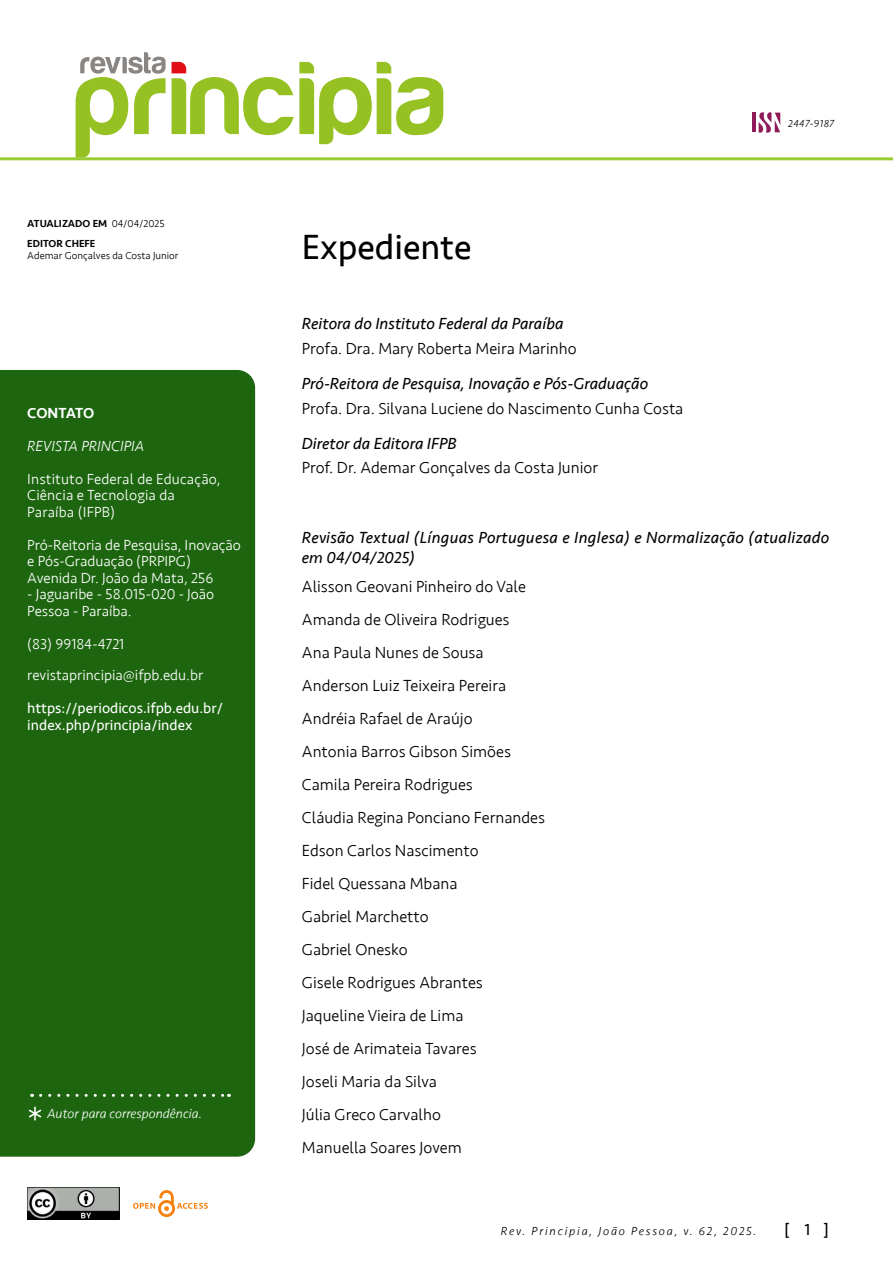
<style>
.page{position:relative;width:893px;height:1263px;background:#fff}
.page>*{position:absolute;margin:0;border:0;box-sizing:border-box;transform-origin:0 0}
.t1{font:36px "Seravek";color:#000}
.t2{font:300 16.5px/33px "Seravek";color:#000}
.t3{font:italic 16.5px/20.2px "Seravek";color:#000}
.t4{font:16.5px "Seravek";color:#000}
.t5{font:300 15px/16.5px "Seravek";color:#fff}
.t6{font:15px/16.5px "Seravek";color:#fff}
.t7{font:italic 300 15px "Seravek";color:#fff}
.t8{font:500 15px "Seravek";letter-spacing:-.015em;color:#fff}
.t9{font:italic 300 13.5px "Seravek";color:#fff}
.t10{font:italic 300 12px "Seravek";letter-spacing:.15em;color:#000}
.t11{font:500 10.5px/20.2px "Seravek";color:#000}
.t12{font:300 10.5px "Seravek";color:#000}
.t13{font:italic 300 10.5px "Seravek";letter-spacing:.05em;color:#000}
.s1{font-weight:300}
</style>
<div class="page">
<div style="left:0;top:370px;width:255px;height:787px;background:#1d660f"></div>
<svg style="left:172px;top:62px;width:271px;height:82px"></svg>
<svg style="left:76px;top:52px;width:90px;height:105px"></svg>
<svg style="left:41px;top:1094px;width:188px;height:3px"></svg>
<svg style="left:29px;top:1107px;width:12px;height:13px"></svg>
<hr style="left:752px;top:113px;width:3px;height:19px;background:#8f1b59">
<svg style="left:759px;top:112px;width:21px;height:21px"></svg>
<img style="left:28px;top:1187px;width:91px;height:32px">
<svg style="left:133px;top:1190px;width:75px;height:27px"></svg>
<hr style="left:0;top:157px;width:893px;height:3px;background:#9c3">
<p class="t11" style="left:27px;top:213px;width:139px">ATUALIZADO EM <span class="s1">04/04/2025<br></span>EDITOR CHEFE</p>
<p class="t12" style="left:27px;top:250px;width:153px">Ademar Gonçalves da Costa Junior</p>
<p class="t8" style="left:27px;top:404px;width:69px">CONTATO</p>
<p class="t7" style="left:27px;top:437px;width:119px">REVISTA PRINCIPIA</p>
<p class="t5" style="left:27px;top:471px;width:195px">Instituto Federal de Educação,<br>Ciência e Tecnologia da<br>Paraíba (IFPB)</p>
<p class="t5" style="left:27px;top:537px;width:215px">Pró-Reitoria de Pesquisa, Inovação e Pós-Graduação (PRPIPG)<br>Avenida Dr. João da Mata, 256</p>
<p class="t5" style="left:27px;top:586px;width:189px">- Jaguaribe - 58.015-020 - João<br>Pessoa - Paraíba.</p>
<p class="t5" style="left:27px;top:628px;width:177px;line-height:31.5px">(83) 99184-4721 revistaprincipia@ifpb.edu.br</p>
<p class="t6" style="left:27px;top:700px;width:197px">https://periodicos.ifpb.edu.br/ index.php/principia/index</p>
<p class="t9" style="left:47px;top:1106px;width:156px">Autor para correspondência.</p>
<h1 class="t1" style="left:302px;top:219px;width:171px">Expediente</h1>
<p class="t3" style="left:302px;top:313px;width:263px">Reitora do Instituto Federal da Paraíba</p>
<p class="t2" style="left:302px;top:332px;width:276px">Profa. Dra. Mary Roberta Meira Marinho</p>
<p class="t3" style="left:302px;top:373px;width:348px">Pró-Reitora de Pesquisa, Inovação e Pós-Graduação</p>
<p class="t2" style="left:302px;top:392px;width:383px">Profa. Dra. Silvana Luciene do Nascimento Cunha Costa</p>
<p class="t3" style="left:302px;top:433px;width:156px">Diretor da Editora IFPB</p>
<p class="t2" style="left:302px;top:452px;width:298px">Prof. Dr. Ademar Gonçalves da Costa Junior</p>
<p class="t13" style="left:788px;top:118px;width:48px">2447-9187</p>
<p class="t3" style="left:302px;top:527px;width:529px">Revisão Textual (Línguas Portuguesa e Inglesa) e Normalização (atualizado em 04/04/2025)</p>
<p class="t2" style="left:302px;top:570px;width:245px">Alisson Geovani Pinheiro do Vale<br>Amanda de Oliveira Rodrigues<br>Ana Paula Nunes de Sousa<br>Anderson Luiz Teixeira Pereira<br>Andréia Rafael de Araújo<br>Antonia Barros Gibson Simões<br>Camila Pereira Rodrigues<br>Cláudia Regina Ponciano Fernandes<br>Edson Carlos Nascimento<br>Fidel Quessana Mbana<br>Gabriel Marchetto<br>Gabriel Onesko<br>Gisele Rodrigues Abrantes<br>Jaqueline Vieira de Lima<br>José de Arimateia Tavares<br>Joseli Maria da Silva<br>Júlia Greco Carvalho<br>Manuella Soares Jovem</p>
<p class="t10" style="left:501px;top:1224px;width:257px">Rev. Principia, João Pessoa, v. 62, 2025.</p>
<p class="t4" style="left:784px;top:1216px;width:46px">[ 1 ]</p>
</div>
